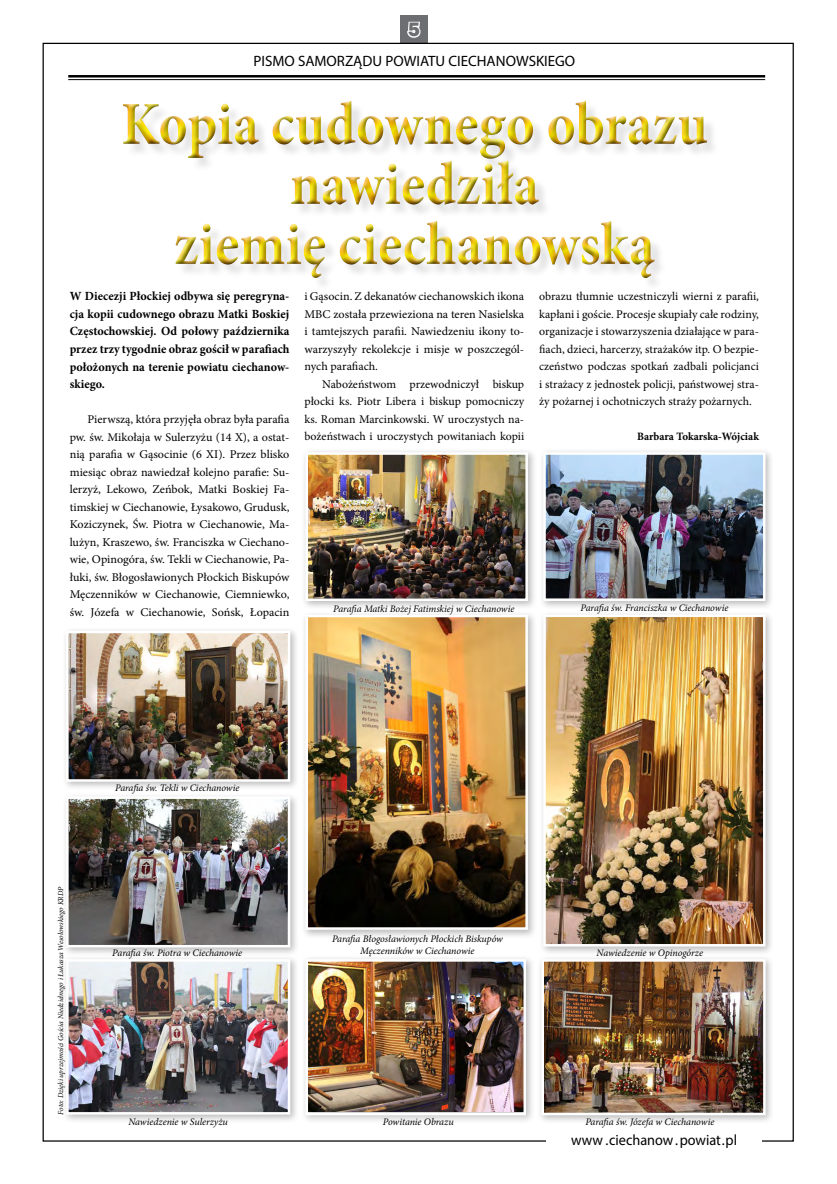
<style>
.page{position:relative;width:837px;height:1184px;background:#fff}
.page>*{position:absolute;margin:0;border:0;box-sizing:border-box;transform-origin:0 0}
.t1{font:700 61.25px/60px "Minion Pro";color:#fff200;text-align:center;scale:.9 1}
.t2{font:800 20px "Franklin Gothic";color:#6d6e71}
.t3{font:15px "Myriad Pro";color:#000}
.t4{font:15px "Myriad Pro";color:#000;scale:.95 1}
.t5{font:700 12.5px/17.5px "Minion Pro";color:#000;text-align:justify}
.t6{font:11.88px/17.5px "Minion Pro";color:#000;text-align:justify}
.t7{font:700 11.25px "Minion Pro";color:#000}
.t8{font:italic 10px/12px "Minion Pro";letter-spacing:-.01em;color:#000;text-align:center}
.t9{font:italic 7.5px "Minion Pro";letter-spacing:-.005em;color:#000}
</style>
<div class="page">
<div style="left:400px;top:16px;width:27px;height:27px;background:#6d6e71"></div>
<hr style="left:68px;top:75px;width:696px;height:2px;background:#000">
<hr style="left:68px;top:79px;width:696px;height:1px;background:#000">
<svg style="left:407px;top:21px;width:14px;height:17px"></svg>
<div style="left:301px;top:448px;width:236px;height:162px;background:#000;opacity:.27"></div>
<img style="left:308px;top:455px;width:216px;height:143px">
<div style="left:305px;top:452px;width:222px;height:149px;border:2px solid #fff"></div>
<div style="left:538px;top:448px;width:236px;height:162px;background:#000;opacity:.27"></div>
<img style="left:546px;top:455px;width:216px;height:143px">
<div style="left:543px;top:452px;width:222px;height:149px;border:2px solid #fff"></div>
<div style="left:62px;top:626px;width:237px;height:165px;background:#000;opacity:.27"></div>
<img style="left:69px;top:633px;width:218px;height:145px">
<div style="left:66px;top:630px;width:224px;height:151px;border:2px solid #fff"></div>
<div style="left:301px;top:610px;width:236px;height:329px;background:#000;opacity:.27"></div>
<img style="left:308px;top:617px;width:216px;height:309px">
<div style="left:305px;top:614px;width:222px;height:315px;border:2px solid #fff"></div>
<div style="left:301px;top:955px;width:234px;height:169px;background:#000;opacity:.27"></div>
<img style="left:308px;top:962px;width:215px;height:149px">
<div style="left:305px;top:959px;width:221px;height:156px;border:2px solid #fff"></div>
<div style="left:538px;top:610px;width:236px;height:345px;background:#000;opacity:.27"></div>
<img style="left:546px;top:617px;width:216px;height:326px">
<div style="left:543px;top:614px;width:222px;height:332px;border:2px solid #fff"></div>
<div style="left:62px;top:792px;width:237px;height:164px;background:#000;opacity:.27"></div>
<img style="left:69px;top:799px;width:218px;height:145px">
<div style="left:66px;top:796px;width:224px;height:151px;border:2px solid #fff"></div>
<div style="left:62px;top:955px;width:237px;height:168px;background:#000;opacity:.27"></div>
<img style="left:69px;top:962px;width:218px;height:149px">
<div style="left:66px;top:959px;width:224px;height:155px;border:2px solid #fff"></div>
<div style="left:107px;top:92px;width:618px;height:195px;background:#000;opacity:.97"></div>
<div style="left:537px;top:955px;width:237px;height:169px;background:#000;opacity:.27"></div>
<img style="left:544px;top:962px;width:218px;height:150px">
<div style="left:541px;top:959px;width:224px;height:156px;border:2px solid #fff"></div>
<h2 class="t2" style="left:408px;top:17px;width:13px">5</h2>
<p class="t3" style="left:253px;top:51px;width:323px">PISMO SAMORZĄDU POWIATU CIECHANOWSKIEGO</p>
<h1 class="t1" style="left:121px;top:93px;width:653px">Kopia cudownego obrazu nawiedziła<br>ziemię ciechanowską</h1>
<p class="t5" style="left:70px;top:287px;width:221px">W Diecezji Płockiej odbywa się peregryna&shy;cja kopii cudownego obrazu Matki Boskiej Częstochowskiej. Od połowy października przez trzy tygodnie obraz gościł w parafiach położonych na terenie powiatu ciechanow&shy;skiego.</p>
<p class="t6" style="left:70px;top:410px;width:221px;text-indent:18px">Pierwszą, która przyjęła obraz była parafia pw. św. Mikołaja w Sulerzyżu (14 X), a ostat&shy;nią parafia w Gąsocinie (6 XI). Przez blisko miesiąc obraz nawiedzał kolejno parafie: Su&shy;lerzyż, Lekowo, Zeńbok, Matki Boskiej Fa&shy;timskiej w Ciechanowie, Łysakowo, Grudusk, Koziczynek, Św. Piotra w Ciechanowie, Ma&shy;lużyn, Kraszewo, św. Franciszka w Ciechano&shy;wie, Opinogóra, św. Tekli w Ciechanowie, Pa&shy;łuki, św. Błogosławionych Płockich Biskupów Męczenników w Ciechanowie, Ciemniewko, św. Józefa w Ciechanowie, Sońsk, Łopacin</p>
<p class="t6" style="left:304px;top:287px;width:221px">i Gąsocin. Z dekanatów ciechanowskich ikona MBC została przewieziona na teren Nasielska i tamtejszych parafii. Nawiedzeniu ikony to&shy;warzyszyły rekolekcje i misje w poszczegól&shy;nych parafiach.</p>
<p class="t6" style="left:304px;top:375px;width:221px;text-indent:18px">Nabożeństwom przewodniczył biskup płocki ks. Piotr Libera i biskup pomocniczy ks. Roman Marcinkowski. W uroczystych na&shy;bożeństwach i uroczystych powitaniach kopii</p>
<p class="t8" style="left:333px;top:602px;width:183px">Parafia Matki Bożej Fatimskiej w Ciechanowie</p>
<p class="t6" style="left:539px;top:287px;width:221px">obrazu tłumnie uczestniczyli wierni z parafii, kapłani i goście. Procesje skupiały całe rodziny, organizacje i stowarzyszenia działające w para&shy;fiach, dzieci, harcerzy, strażaków itp. O bezpie&shy;czeństwo podczas spotkań zadbali policjanci i strażacy z jednostek policji, państwowej stra&shy;ży pożarnej i ochotniczych straży pożarnych.</p>
<p class="t7" style="left:637px;top:428px;width:123px">Barbara Tokarska-Wójciak</p>
<p class="t8" style="left:580px;top:601px;width:149px">Parafia św. Franciszka w Ciechanowie</p>
<p class="t9" style="left:56px;top:1114px;width:229px;rotate:-90deg">Foto: Dzięki uprzejmości Gościa Niedzielnego i Łukasza Wesołowskiego KRDP</p>
<p class="t8" style="left:115px;top:781px;width:126px">Parafia św. Tekli w Ciechanowie</p>
<p class="t8" style="left:112px;top:947px;width:131px">Parafia św. Piotra w Ciechanowie</p>
<p class="t8" style="left:332px;top:932px;width:172px">Parafia Błogosławionych Płockich Biskupów<br>Męczenników w Ciechanowie</p>
<p class="t8" style="left:596px;top:947px;width:108px">Nawiedzenie w Opinogórze</p>
<p class="t8" style="left:128px;top:1115px;width:101px">Nawiedzenie w Sulerzyżu</p>
<p class="t8" style="left:382px;top:1115px;width:72px">Powitanie Obrazu</p>
<p class="t8" style="left:585px;top:1115px;width:130px">Parafia św. Józefa w Ciechanowie</p>
<p class="t4" style="left:571px;top:1130px;width:176px">www .ciechanow .powiat.pl</p>
</div>
